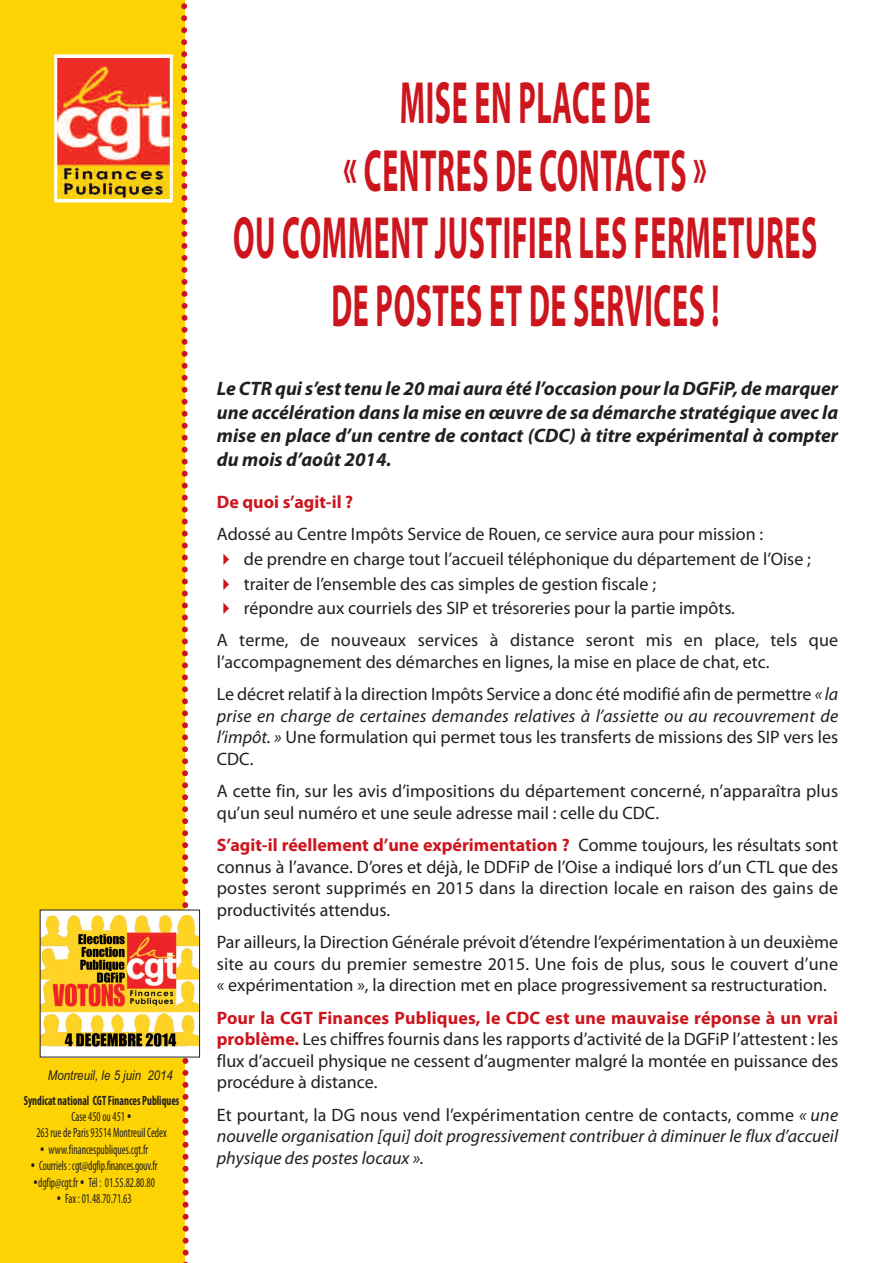
<style>
.page{position:relative;width:893px;height:1263px;background:#fff}
.page>*{position:absolute;margin:0;border:0;box-sizing:border-box;transform-origin:0 0}
.t1{font:700 60px/67.5px "Myriad Pro";letter-spacing:.02em;color:#cd151d;text-align:center;scale:.5 1}
.t2{font:italic 700 19.5px/23.4px "Myriad Pro";color:#231f20;text-align:justify}
.t3{font:18px/21.6px "Myriad Pro";color:#231f20;text-align:justify}
.t4{font:italic 18px/21.6px "Myriad Pro";color:#231f20;text-align:justify}
.t5{font:700 18px "Myriad Pro";color:#cd151d}
.t6{font:condensed 13.5px "Myriad Pro";color:#231f20;scale:.8 1}
.t7{font:700 condensed 13.5px "Myriad Pro";color:#231f20;scale:.8 1}
.t8{font:italic 13.5px "Arial";color:#231f20;scale:.85 1}
.s1{font-style:italic}
.s2{font-weight:700;color:#cd151d}
.s3{font-style:normal}
</style>
<div class="page">
<div style="left:0;top:0;width:185px;height:1263px;background:#fed304"></div>
<svg style="left:178px;top:3px;width:14px;height:1260px"></svg>
<img style="left:58px;top:58px;width:111px;height:140px">
<div style="left:54px;top:54px;width:119px;height:148px;border:3px solid #fff"></div>
<div style="left:40px;top:910px;width:160px;height:147px;background:#fff"></div>
<img style="left:42px;top:915px;width:156px;height:133px">
<p class="t8" style="left:48px;top:1067px;width:149px">Montreuil, le 5 juin 2014</p>
<p class="t7" style="left:24px;top:1095px;width:196px">Syndicat national CGT Finances Publiques</p>
<p class="t6" style="left:72px;top:1112px;width:68px">Case 450 ou 451</p>
<p class="t6" style="left:36px;top:1128px;width:164px">263 rue de Paris 93514 Montreuil Cedex</p>
<p class="t6" style="left:49px;top:1144px;width:126px">www.financespubliques.cgt.fr</p>
<p class="t6" style="left:39px;top:1161px;width:150px">Courriels:cgt@dgfip.finances.gouv.fr</p>
<p class="t6" style="left:38px;top:1177px;width:147px">dgfip@cgt.fr Tél : 01.55.82.80.80</p>
<p class="t6" style="left:65px;top:1194px;width:84px">Fax : 01.48.70.71.63</p>
<h1 class="t1" style="left:233px;top:74px;width:1170px">MISE EN PLACE DE<br>« CENTRES DE CONTACTS »<br>OU COMMENT JUSTIFIER LES FERMETURES<br>DE POSTES ET DE SERVICES !</h1>
<p class="t2" style="left:217px;top:379px;width:623px">Le CTR qui s’est tenu le 20 mai aura été l’occasion pour la DGFiP, de marquer une accélération dans la mise en œuvre de sa démarche stratégique avec la mise en place d’un centre de contact (CDC) à titre expérimental à compter du mois d’août 2014.</p>
<p class="t5" style="left:217px;top:495px;width:138px">De quoi s’agit-il ?</p>
<p class="t3" style="left:244px;top:523px;width:569px;line-height:24.6px;text-align:left;text-indent:-27px">Adossé au Centre Impôts Service de Rouen, ce service aura pour mission :<br>de prendre en charge tout l’accueil téléphonique du département de l’Oise ; traiter de l’ensemble des cas simples de gestion fiscale ;<br>répondre aux courriels des SIP et trésoreries pour la partie impôts.</p>
<p class="t3" style="left:217px;top:631px;width:623px">A terme, de nouveaux services à distance seront mis en place, tels que l’accompagnement des démarches en lignes, la mise en place de chat, etc.</p>
<p class="t3" style="left:217px;top:685px;width:623px">Le décret relatif à la direction Impôts Service a donc été modifié afin de permettre <span class="s1">« la prise en charge de certaines demandes relatives à l’assiette ou au recouvrement de l’impôt. »</span> Une formulation qui permet tous les transferts de missions des SIP vers les CDC.</p>
<p class="t3" style="left:217px;top:782px;width:623px">A cette fin, sur les avis d’impositions du département concerné, n’apparaîtra plus qu’un seul numéro et une seule adresse mail : celle du CDC.</p>
<p class="t3" style="left:217px;top:836px;width:623px"><span class="s2">S’agit-il réellement d’une expérimentation ?</span> Comme toujours, les résultats sont connus à l’avance. D’ores et déjà, le DDFiP de l’Oise a indiqué lors d’un CTL que des postes seront supprimés en 2015 dans la direction locale en raison des gains de productivités attendus.</p>
<p class="t3" style="left:217px;top:933px;width:623px">Par ailleurs, la Direction Générale prévoit d’étendre l’expérimentation à un deuxième site au cours du premier semestre 2015. Une fois de plus, sous le couvert d’une « expérimentation », la direction met en place progressivement sa restructuration.</p>
<p class="t3" style="left:217px;top:1008px;width:623px"><span class="s2">Pour la CGT Finances Publiques, le CDC est une mauvaise réponse à un vrai problème.</span> Les chiffres fournis dans les rapports d’activité de la DGFiP l’attestent : les flux d’accueil physique ne cessent d’augmenter malgré la montée en puissance des procédure à distance.</p>
<p class="t4" style="left:217px;top:1105px;width:623px"><span class="s3">Et pourtant, la DG nous vend l’expérimentation centre de contacts, comme</span> « une nouvelle organisation [qui] doit progressivement contribuer à diminuer le flux d’accueil physique des postes locaux ».</p>
</div>
